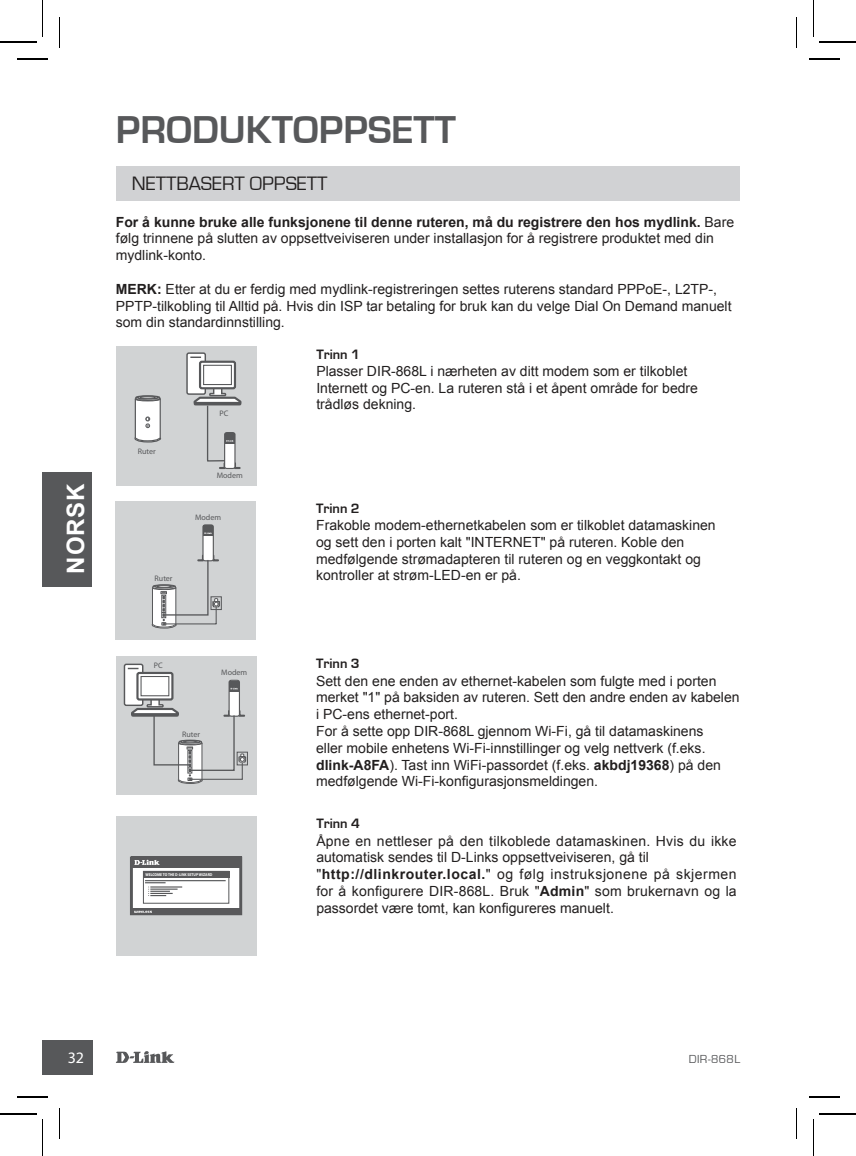
<style>
.page{position:relative;width:856px;height:1156px;background:#fff}
.page>*{position:absolute;margin:0;border:0;box-sizing:border-box;transform-origin:0 0}
.t1{font:700 40px "Eurostile";color:#57585a}
.t2{font:700 24px "Arial";letter-spacing:.035em;color:#fff}
.t3{font:20px "Eurostile";color:#221f1f}
.t4{font:16px "Myriad Pro";color:#fff}
.t5{font:14px/16.8px "Arial";color:#221f1f}
.t6{font:700 14px "Eurostile";color:#221f1f}
.t7{font:12px "Eurostile";letter-spacing:.03em;color:#57585a}
.t8{font:8px "Myriad Pro";color:#57585a}
.t9{font:700 4px "Myriad Pro";color:#fff;scale:.9 1}
.s1{font-weight:700}
</style>
<div class="page">
<svg style="left:116px;top:1051px;width:58px;height:12px"></svg>
<div style="left:42px;top:1040px;width:51px;height:34px;background:#57585a"></div>
<div style="left:42px;top:472px;width:50px;height:114px;background:#57585a"></div>
<div style="left:116px;top:166px;width:623px;height:34px;background:#d1d2d4"></div>
<hr style="left:116px;top:485px;width:140px;height:1px;background:#d1d3d4">
<div style="left:116px;top:347px;width:140px;height:138px;background:#d1d3d4"></div>
<hr style="left:207px;top:402px;width:1px;height:58px;background:#57585a">
<svg style="left:186px;top:352px;width:56px;height:54px"></svg>
<svg style="left:207px;top:432px;width:33px;height:37px"></svg>
<div style="left:135px;top:395px;width:25px;height:4px;border:1px solid #57585a;border-radius:50%"></div>
<svg style="left:134px;top:396px;width:27px;height:47px"></svg>
<hr style="left:115px;top:639px;width:141px;height:1px;background:#d1d3d4">
<div style="left:115px;top:501px;width:141px;height:138px;background:#d1d3d4"></div>
<svg style="left:151px;top:524px;width:68px;height:105px"></svg>
<div style="left:210px;top:596px;width:11px;height:14px;border:1px solid #57585a"></div>
<div style="left:116px;top:656px;width:140px;height:139px;background:#d1d3d4"></div>
<svg style="left:123px;top:663px;width:123px;height:121px"></svg>
<div style="left:237px;top:751px;width:11px;height:14px;border:1px solid #57585a"></div>
<div style="left:116px;top:816px;width:140px;height:139px;background:#d1d3d4"></div>
<div style="left:131px;top:858px;width:109px;height:55px;background:#fff"></div>
<div style="left:130px;top:856px;width:112px;height:59px;border:3px solid #57585a"></div>
<div style="left:143px;top:871px;width:86px;height:32px;border:1px solid #57585a"></div>
<div style="left:143px;top:871px;width:86px;height:6px;background:#59595b"></div>
<div style="left:131px;top:908px;width:110px;height:7px;background:#59595b"></div>
<div style="left:131px;top:856px;width:110px;height:12px;background:#59595b"></div>
<svg style="left:134px;top:910px;width:18px;height:2px"></svg>
<svg style="left:134px;top:859px;width:26px;height:6px"></svg>
<hr style="left:145px;top:880px;width:80px;height:1px;background:#57585a">
<hr style="left:150px;top:886px;width:32px;height:1px;background:#57585a">
<svg style="left:145px;top:882px;width:32px;height:14px"></svg>
<hr style="left:17px;top:59px;width:30px;height:1px;background:#000">
<hr style="left:808px;top:59px;width:30px;height:1px;background:#000">
<hr style="left:17px;top:1097px;width:30px;height:1px;background:#000">
<hr style="left:17px;top:1096px;width:30px;height:1px;background:#000">
<hr style="left:808px;top:1097px;width:30px;height:1px;background:#000">
<hr style="left:808px;top:1096px;width:30px;height:1px;background:#000">
<hr style="left:59px;top:17px;width:1px;height:30px;background:#000">
<hr style="left:59px;top:1108px;width:1px;height:30px;background:#000">
<hr style="left:796px;top:17px;width:1px;height:30px;background:#000">
<hr style="left:796px;top:1108px;width:1px;height:30px;background:#000">
<hr style="left:0;top:42px;width:36px;height:1px;background:#000">
<hr style="left:819px;top:42px;width:36px;height:1px;background:#000">
<hr style="left:0;top:1114px;width:36px;height:1px;background:#000">
<hr style="left:0;top:1113px;width:36px;height:1px;background:#000">
<hr style="left:819px;top:1114px;width:36px;height:1px;background:#000">
<hr style="left:819px;top:1113px;width:36px;height:1px;background:#000">
<hr style="left:42px;top:0;width:1px;height:36px;background:#000">
<hr style="left:42px;top:1119px;width:1px;height:36px;background:#000">
<hr style="left:813px;top:0;width:1px;height:36px;background:#000">
<hr style="left:813px;top:1119px;width:1px;height:36px;background:#000">
<h1 class="t1" style="left:116px;top:108px;width:341px">PRODUKTOPPSETT</h1>
<h3 class="t3" style="left:132px;top:172px;width:197px">NETTBASERT OPPSETT</h3>
<p class="t5" style="left:116px;top:213px;width:619px"><span class="s1">For å kunne bruke alle funksjonene til denne ruteren, må du registrere den hos mydlink.</span> Bare følg trinnene på slutten av oppsettveiviseren under installasjon for å registrere produktet med din mydlink-konto.</p>
<p class="t5" style="left:116px;top:281px;width:617px"><span class="s1">MERK:</span> Etter at du er ferdig med mydlink-registreringen settes ruterens standard PPPoE-, L2TP-,<br>PPTP-tilkobling til Alltid på. Hvis din ISP tar betaling for bruk kan du velge Dial On Demand manuelt som din standardinnstilling.</p>
<h2 class="t2" style="left:66px;top:573px;width:92px;rotate:-90deg">NORSK</h2>
<p class="t8" style="left:138px;top:447px;width:19px">Ruter</p>
<p class="t8" style="left:154px;top:574px;width:19px">Ruter</p>
<p class="t8" style="left:219px;top:409px;width:10px">PC</p>
<p class="t8" style="left:216px;top:471px;width:28px">Modem</p>
<p class="t8" style="left:195px;top:513px;width:28px">Modem</p>
<p class="t8" style="left:154px;top:661px;width:10px">PC</p>
<p class="t8" style="left:221px;top:669px;width:28px">Modem</p>
<p class="t8" style="left:182px;top:730px;width:19px">Ruter</p>
<p class="t9" style="left:145px;top:873px;width:76px">WELCOME TO THE D-LINK SETUP WIZARD</p>
<p class="t6" style="left:316px;top:346px;width:45px">Trinn 1</p>
<p class="t5" style="left:316px;top:362px;width:383px">Plasser DIR-868L i nærheten av ditt modem som er tilkoblet<br>Internett og PC-en. La ruteren stå i et åpent område for bedre trådløs dekning.</p>
<p class="t6" style="left:316px;top:500px;width:45px">Trinn 2</p>
<p class="t5" style="left:316px;top:517px;width:401px">Frakoble modem-ethernetkabelen som er tilkoblet datamaskinen og sett den i porten kalt "INTERNET" på ruteren. Koble den medfølgende strømadapteren til ruteren og en veggkontakt og kontroller at strøm-LED-en er på.</p>
<p class="t6" style="left:316px;top:656px;width:45px">Trinn 3</p>
<p class="t5" style="left:316px;top:672px;width:424px">Sett den ene enden av ethernet-kabelen som fulgte med i porten merket "1" på baksiden av ruteren. Sett den andre enden av kabelen i PC-ens ethernet-port.<br>For å sette opp DIR-868L gjennom Wi-Fi, gå til datamaskinens<br>eller mobile enhetens Wi-Fi-innstillinger og velg nettverk (f.eks. <span class="s1">dlink-A8FA</span>). Tast inn WiFi-passordet (f.eks. <span class="s1">akbdj19368</span>) på den medfølgende Wi-Fi-konigurasjonsmeldingen.</p>
<p class="t6" style="left:316px;top:816px;width:45px">Trinn 4</p>
<p class="t5" style="left:316px;top:832px;width:421px">Åpne en nettleser på den tilkoblede datamaskinen. Hvis du ikke automatisk sendes til D-Links oppsettveiviseren, gå til "<span class="s1">http://dlinkrouter.local.</span>" og følg instruksjonene på skjermen for å konfigurere DIR-868L. Bruk "<span class="s1">Admin</span>" som brukernavn og la passordet være tomt, kan konigureres manuelt.</p>
<p class="t4" style="left:68px;top:1049px;width:18px">32</p>
<p class="t7" style="left:688px;top:1052px;width:53px">DIR-868L</p>
</div>
